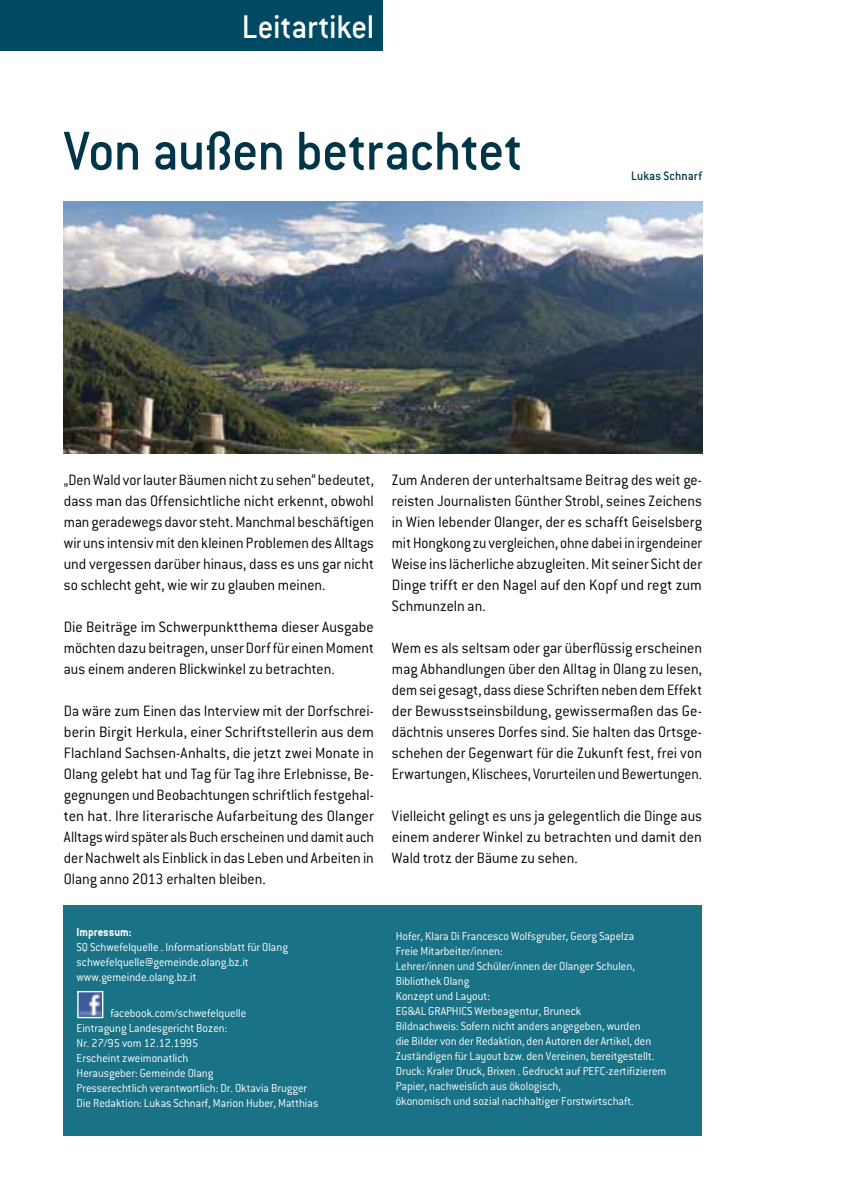
<style>
.page{position:relative;width:851px;height:1191px;background:#fff}
.page>*{position:absolute;margin:0;border:0;box-sizing:border-box;transform-origin:0 0}
.t1{font:500 60px "Conduit ITC";letter-spacing:-.01em;color:#003647;scale:.95 1}
.t2{font:500 36px "Conduit ITC";letter-spacing:-.01em;color:#fff;scale:.95 1}
.t3{font:300 16.5px/21px "Conduit ITC";color:#000;text-align:justify;scale:.95 1}
.t4{font:300 16.5px/21px "Conduit ITC";color:#000;text-align:justify;scale:.93 1}
.t5{font:300 16.5px/21px "Conduit ITC";color:#000;text-align:justify}
.t6{font:500 13.5px "Conduit ITC";letter-spacing:.01em;color:#003647;scale:.95 1}
.t7{font:300 12.75px/15px "Conduit ITC";color:#fff;scale:.95 1}
.t8{font:700 12.75px "Conduit ITC";color:#fff;scale:.95 1}
</style>
<div class="page">
<div style="left:0;top:0;width:383px;height:51px;background:#004962"></div>
<img style="left:64px;top:201px;width:638px;height:252px">
<div style="left:64px;top:905px;width:638px;height:230px;background:#1a7286"></div>
<img style="left:79px;top:993px;width:22px;height:23px">
<div style="left:77px;top:991px;width:26px;height:27px;border:1px solid #fff"></div>
<h2 class="t2" style="left:242px;top:7px;width:141px">Leitartikel</h2>
<h1 class="t1" style="left:64px;top:117px;width:484px">Von außen betrachtet</h1>
<p class="t6" style="left:631px;top:168px;width:76px">Lukas Schnarf</p>
<p class="t4" style="left:64px;top:469px;width:335px">„Den Wald vor lauter Bäumen nicht zu sehen“ bedeutet, dass man das Offensichtliche nicht erkennt, obwohl man geradewegs davor steht. Manchmal beschäftigen wir uns intensiv mit den kleinen Problemen des Alltags und vergessen darüber hinaus, dass es uns gar nicht so schlecht geht, wie wir zu glauben meinen.</p>
<p class="t5" style="left:64px;top:616px;width:311px">Die Beiträge im Schwerpunktthema dieser Ausgabe möchten dazu beitragen, unser Dorf für einen Moment aus einem anderen Blickwinkel zu betrachten.</p>
<p class="t3" style="left:64px;top:700px;width:328px">Da wäre zum Einen das Interview mit der Dorfschrei&shy;berin Birgit Herkula, einer Schriftstellerin aus dem Flachland Sachsen-Anhalts, die jetzt zwei Monate in Olang gelebt hat und Tag für Tag ihre Erlebnisse, Be&shy;gegnungen und Beobachtungen schriftlich festgehal&shy;ten hat. Ihre literarische Aufarbeitung des Olanger Alltags wird später als Buch erscheinen und damit auch der Nachwelt als Einblick in das Leben und Arbeiten in Olang anno 2013 erhalten bleiben.</p>
<p class="t8" style="left:77px;top:924px;width:59px">Impressum:</p>
<p class="t7" style="left:77px;top:939px;width:224px">SQ Schwefelquelle . Informationsblatt für Olang schwefelquelle@gemeinde.olang.bz.it www.gemeinde.olang.bz.it</p>
<p class="t7" style="left:77px;top:1005px;width:256px;text-indent:34px">facebook.com/schwefelquelle<br>Eintragung Landesgericht Bozen:<br>Nr. 27/95 vom 12.12.1995<br>Erscheint zweimonatlich<br>Herausgeber: Gemeinde Olang<br>Presserechtlich verantwortlich: Dr. Oktavia Brugger Die Redaktion: Lukas Schnarf, Marion Huber, Matthias</p>
<p class="t3" style="left:392px;top:469px;width:328px">Zum Anderen der unterhaltsame Beitrag des weit ge&shy;reisten Journalisten Günther Strobl, seines Zeichens in Wien lebender Olanger, der es schafft Geiselsberg mit Hongkong zu vergleichen, ohne dabei in irgendeiner Weise ins lächerliche abzugleiten. Mit seiner Sicht der Dinge trifft er den Nagel auf den Kopf und regt zum Schmunzeln an.</p>
<p class="t3" style="left:392px;top:637px;width:328px">Wem es als seltsam oder gar überflüssig erscheinen mag Abhandlungen über den Alltag in Olang zu lesen, dem sei gesagt, dass diese Schriften neben dem Effekt der Bewusstseinsbildung, gewissermaßen das Ge&shy;dächtnis unseres Dorfes sind. Sie halten das Ortsge&shy;schehen der Gegenwart für die Zukunft fest, frei von Erwartungen, Klischees, Vorurteilen und Bewertungen.</p>
<p class="t3" style="left:392px;top:805px;width:328px">Vielleicht gelingt es uns ja gelegentlich die Dinge aus einem anderer Winkel zu betrachten und damit den Wald trotz der Bäume zu sehen.</p>
<p class="t7" style="left:395px;top:928px;width:286px">Hofer, Klara Di Francesco Wolfsgruber, Georg Sapelza<br>Freie Mitarbeiter/innen:<br>Lehrer/innen und Schüler/innen der Olanger Schulen, Bibliothek Olang<br>Konzept und Layout:<br>EG&amp;AL GRAPHICS Werbeagentur, Bruneck<br>Bildnachweis: Sofern nicht anders angegeben, wurden<br>die Bilder von der Redaktion, den Autoren der Artikel, den Zuständigen für Layout bzw. den Vereinen, bereitgestellt.<br>Druck: Kraler Druck, Brixen . Gedruckt auf PEFC-zertifizierem Papier, nachweislich aus ökologisch,<br>ökonomisch und sozial nachhaltiger Forstwirtschaft.</p>
</div>
